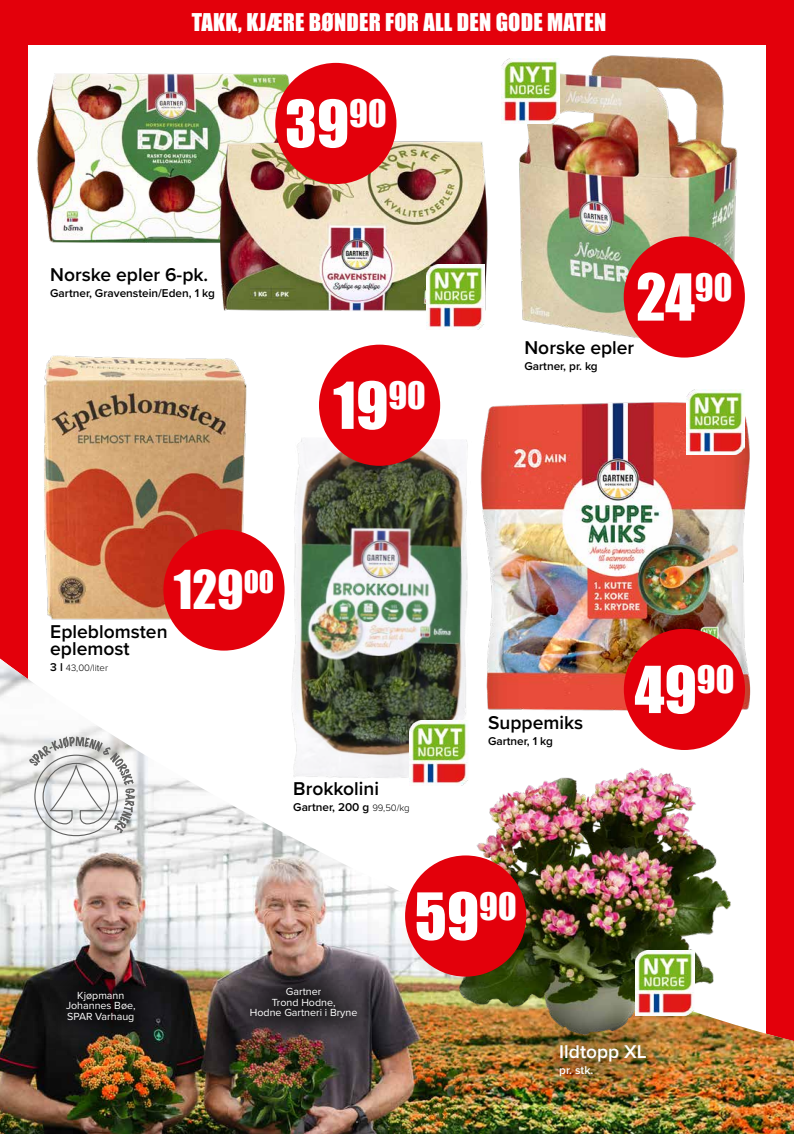
<style>
.page{position:relative;width:794px;height:1134px;background:#e3000b}
.page>*{position:absolute;margin:0;border:0;box-sizing:border-box;transform-origin:0 0}
.t1{font:59.8px "Impact";color:#fff}
.t2{font:49.2px "Impact";color:#fff}
.t3{font:22.5px "Impact";letter-spacing:.01em;color:#fff}
.t4{font:600 19.2px/16.6px "Proxima Nova";color:#000}
.t5{font:600 19.1px "Proxima Nova";color:#fff}
.t6{font:600 11.8px "Proxima Nova";color:#000}
.t7{font:600 11.8px "Proxima Nova";color:#fff}
.t8{font:10.7px/10.7px "Proxima Nova";color:#fff;text-align:center}
.t9{font:300 9.6px "Proxima Nova";color:#000}
.s1{font-weight:600;font-size:11.8px}
.s2{font-weight:300;font-size:9.6px}
</style>
<div class="page">
<div style="left:28px;top:45px;width:737px;height:1089px;background:#fff"></div>
<img style="left:480px;top:386px;width:286px;height:272px">
<img style="left:279px;top:438px;width:189px;height:220px">
<img style="left:44px;top:355px;width:217px;height:265px">
<img style="left:0;top:659px;width:794px;height:475px">
<svg style="left:29px;top:736px;width:106px;height:101px"></svg>
<img style="left:433px;top:759px;width:328px;height:284px">
<img style="left:635px;top:950px;width:59px;height:65px">
<img style="left:410px;top:720px;width:58px;height:65px">
<img style="left:686px;top:389px;width:58px;height:65px">
<img style="left:36px;top:69px;width:272px;height:174px">
<img style="left:215px;top:136px;width:273px;height:175px">
<img style="left:426px;top:264px;width:59px;height:66px">
<img style="left:508px;top:55px;width:237px;height:296px">
<img style="left:501px;top:59px;width:59px;height:65px">
<div style="left:35px;top:957px;width:132px;height:98px;background:#000;opacity:.7"></div>
<div style="left:219px;top:956px;width:169px;height:94px;background:#000;opacity:.75"></div>
<div style="left:222px;top:955px;width:163px;height:96px;background:#000;opacity:.7"></div>
<div style="left:527px;top:1013px;width:150px;height:94px;background:#000;opacity:.5"></div>
<div style="left:275px;top:63px;width:121px;height:121px;background:#e3000b;border-radius:50%"></div>
<div style="left:623px;top:236px;width:122px;height:122px;background:#e3000b;border-radius:50%"></div>
<div style="left:163px;top:529px;width:121px;height:122px;background:#e3000b;border-radius:50%"></div>
<div style="left:319px;top:345px;width:121px;height:121px;background:#e3000b;border-radius:50%"></div>
<div style="left:405px;top:855px;width:121px;height:122px;background:#e3000b;border-radius:50%"></div>
<div style="left:624px;top:629px;width:121px;height:121px;background:#e3000b;border-radius:50%"></div>
<img style="left:772px;top:659px;width:22px;height:91px">
<h3 class="t3" style="left:192px;top:4px;width:416px">TAKK, KJÆRE BØNDER FOR ALL DEN GODE MATEN</h3>
<h3 class="t4" style="left:50px;top:266px;width:160px">Norske epler 6-pk.</h3>
<p class="t6" style="left:50px;top:284px;width:166px">Gartner, Gravenstein/Eden, 1 kg</p>
<h1 class="t1" style="left:285px;top:77px;width:103px">39<sup>90</sup></h1>
<h1 class="t1" style="left:333px;top:359px;width:94px">19<sup>90</sup></h1>
<h1 class="t1" style="left:636px;top:251px;width:98px">24<sup>90</sup></h1>
<h3 class="t4" style="left:524px;top:338px;width:111px">Norske epler</h3>
<p class="t6" style="left:524px;top:357px;width:75px">Gartner, pr. kg</p>
<h2 class="t2" style="left:174px;top:552px;width:102px">129<sup>00</sup></h2>
<h3 class="t4" style="left:50px;top:623px;width:119px">Epleblomsten eplemost</h3>
<p class="t9" style="left:50px;top:661px;width:59px"><span class="s1">3 l</span> 43,00/liter</p>
<h3 class="t4" style="left:293px;top:780px;width:87px">Brokkolini</h3>
<p class="t6" style="left:293px;top:799px;width:118px">Gartner, 200 g <span class="s2">99,50/kg</span></p>
<h3 class="t4" style="left:488px;top:714px;width:97px">Suppemiks</h3>
<p class="t6" style="left:488px;top:732px;width:66px">Gartner, 1 kg</p>
<h1 class="t1" style="left:415px;top:870px;width:103px">59<sup>90</sup></h1>
<h1 class="t1" style="left:634px;top:643px;width:101px">49<sup>90</sup></h1>
<p class="t8" style="left:66px;top:989px;width:71px">Kjøpmann<br>Johannes Bøe,<br>SPAR Varhaug</p>
<p class="t8" style="left:250px;top:986px;width:109px">Gartner<br>Trond Hodne,<br>Hodne Gartneri i Bryne</p>
<h3 class="t5" style="left:559px;top:1037px;width:89px">Ildtopp XL</h3>
<p class="t7" style="left:559px;top:1061px;width:36px">pr. stk.</p>
</div>
